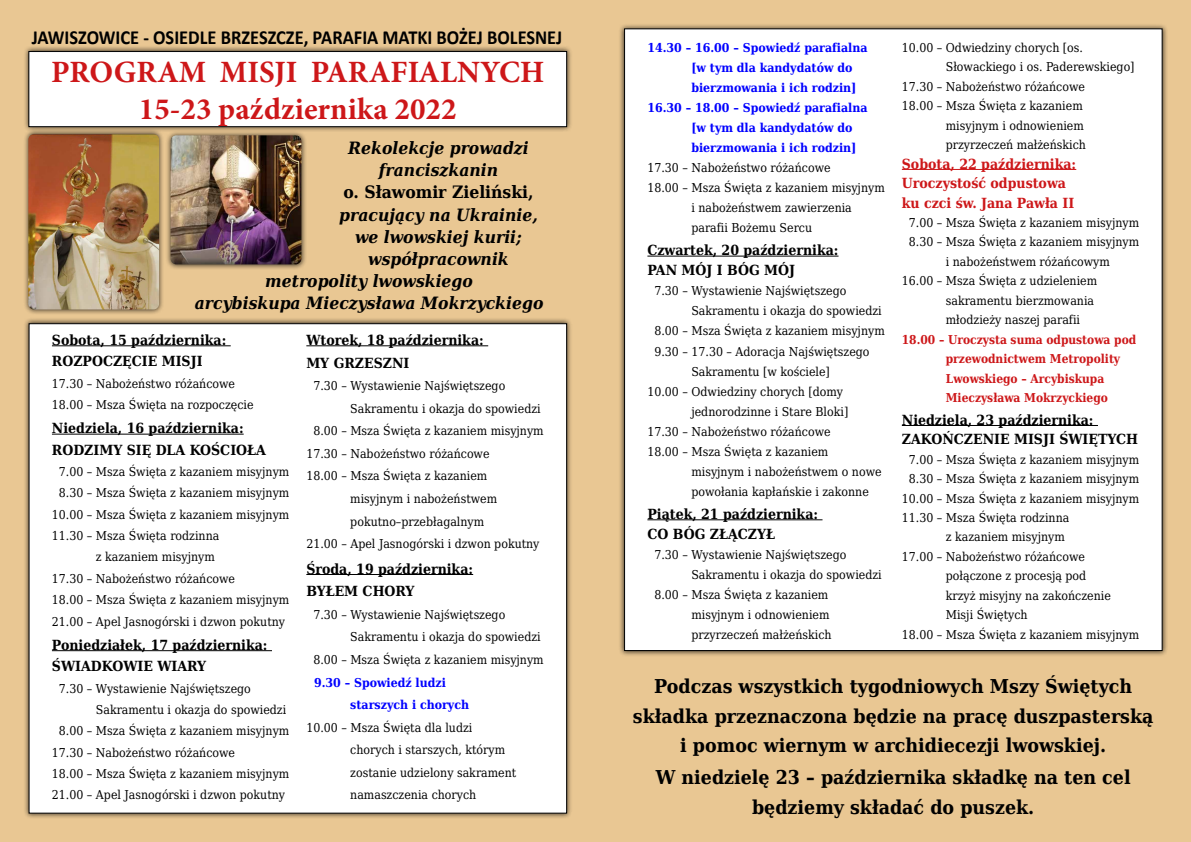
<style>
.page{position:relative;width:1191px;height:842px;background:#e9c793}
.page>*{position:absolute;margin:0;border:0;box-sizing:border-box;transform-origin:0 0}
.t1{font:700 31px/37.2px "Minion Pro";color:#cd1719;text-align:center}
.t2{font:700 20px "Calibri";color:#000;scale:.92 1}
.t3{font:700 19px/30.3px "DejaVu Serif";color:#000;text-align:center;scale:.92 1}
.t4{font:italic 700 17px/22.2px "DejaVu Serif";color:#000;text-align:center;scale:.92 1}
.t5{font:700 17px "DejaVu Serif";color:#000;scale:.92 1}
.t6{font:700 14px/21.4px "DejaVu Serif Condensed";color:#000}
.t7{font:700 14px/19.5px "DejaVu Serif Condensed";color:#cd1719}
.t8{font:12.2px/22.6px "DejaVu Serif Condensed";color:#000}
.t9{font:700 12.2px/22.6px "DejaVu Serif Condensed";color:#00f}
.t10{font:700 12.2px/19.5px "DejaVu Serif Condensed";color:#cd1719}
</style>
<div class="page">
<div style="left:23px;top:318px;width:549px;height:501px;background:#000;opacity:.75"></div>
<div style="left:29px;top:323px;width:538px;height:491px;background:#fff;border:1px solid #000"></div>
<hr style="left:52px;top:345px;width:179px;height:1px;background:#000">
<hr style="left:52px;top:434px;width:192px;height:1px;background:#000">
<hr style="left:52px;top:650px;width:220px;height:1px;background:#000">
<hr style="left:306px;top:345px;width:182px;height:1px;background:#000">
<hr style="left:306px;top:574px;width:167px;height:1px;background:#000">
<div style="left:23px;top:46px;width:549px;height:87px;background:#000;opacity:.75"></div>
<div style="left:29px;top:52px;width:537px;height:75px;background:#fff"></div>
<div style="left:28px;top:51px;width:539px;height:76px;border:1px solid #000"></div>
<div style="left:23px;top:129px;width:142px;height:186px;background:#000;opacity:.75"></div>
<img style="left:28px;top:134px;width:131px;height:175px">
<div style="left:165px;top:130px;width:142px;height:140px;background:#000;opacity:.75"></div>
<img style="left:171px;top:135px;width:130px;height:129px">
<div style="left:618px;top:23px;width:550px;height:633px;background:#000;opacity:.75"></div>
<div style="left:624px;top:28px;width:538px;height:623px;background:#fff;border:1px solid #000"></div>
<hr style="left:647px;top:256px;width:191px;height:1px;background:#000">
<hr style="left:647px;top:519px;width:175px;height:1px;background:#000">
<hr style="left:902px;top:169px;width:174px;height:1px;background:#cd1719">
<hr style="left:902px;top:425px;width:196px;height:1px;background:#000">
<h2 class="t2" style="left:32px;top:23px;width:578px">JAWISZOWICE - OSIEDLE BRZESZCZE, PARAFIA MATKI BOŻEJ BOLESNEJ</h2>
<h1 class="t1" style="left:51px;top:53px;width:495px">PROGRAM MISJI PARAFIALNYCH<br>15-23 października 2022</h1>
<h3 class="t4" style="left:348px;top:137px;width:198px">Rekolekcje prowadzi franciszkanin</h3>
<h3 class="t5" style="left:343px;top:179px;width:208px">o. Sławomir Zieliński,</h3>
<h3 class="t4" style="left:339px;top:203px;width:217px">pracujący na Ukrainie,</h3>
<h3 class="t4" style="left:355px;top:225px;width:183px">we lwowskiej kurii;</h3>
<h3 class="t4" style="left:368px;top:248px;width:154px">współpracownik</h3>
<h3 class="t4" style="left:265px;top:270px;width:227px">metropolity lwowskiego</h3>
<h3 class="t4" style="left:195px;top:292px;width:380px">arcybiskupa Mieczysława Mokrzyckiego</h3>
<p class="t6" style="left:52px;top:329px;width:176px">Sobota, 15 października:<br>ROZPOCZĘCIE MISJI</p>
<p class="t8" style="left:52px;top:372px;width:203px;line-height:21.4px">17.30 – Nabożeństwo różańcowe<br>18.00 – Msza Święta na rozpoczęcie</p>
<p class="t6" style="left:52px;top:417px;width:215px">Niedziela, 16 października:<br>RODZIMY SIĘ DLA KOŚCIOŁA</p>
<p class="t8" style="left:59px;top:460px;width:232px">7.00 – Msza Święta z kazaniem misyjnym</p>
<p class="t8" style="left:59px;top:481px;width:232px">8.30 – Msza Święta z kazaniem misyjnym</p>
<p class="t8" style="left:52px;top:503px;width:239px">10.00 – Msza Święta z kazaniem misyjnym</p>
<p class="t8" style="left:52px;top:524px;width:169px">11.30 – Msza Święta rodzinna</p>
<p class="t8" style="left:96px;top:545px;width:121px">z kazaniem misyjnym</p>
<p class="t8" style="left:52px;top:567px;width:185px">17.30 – Nabożeństwo różańcowe</p>
<p class="t8" style="left:52px;top:588px;width:239px">18.00 – Msza Święta z kazaniem misyjnym</p>
<p class="t8" style="left:52px;top:610px;width:235px">21.00 – Apel Jasnogórski i dzwon pokutny</p>
<p class="t6" style="left:52px;top:634px;width:217px">Poniedziałek, 17 października:<br>ŚWIADKOWIE WIARY</p>
<p class="t8" style="left:59px;top:677px;width:193px">7.30 – Wystawienie Najświętszego</p>
<p class="t8" style="left:96px;top:698px;width:192px">Sakramentu i okazja do spowiedzi</p>
<p class="t8" style="left:59px;top:719px;width:232px">8.00 – Msza Święta z kazaniem misyjnym</p>
<p class="t8" style="left:52px;top:741px;width:185px">17.30 – Nabożeństwo różańcowe</p>
<p class="t8" style="left:52px;top:762px;width:239px">18.00 – Msza Święta z kazaniem misyjnym</p>
<p class="t8" style="left:52px;top:783px;width:235px">21.00 – Apel Jasnogórski i dzwon pokutny</p>
<p class="t6" style="left:306px;top:328px;width:179px;line-height:22.6px">Wtorek, 18 października:<br>MY GRZESZNI</p>
<p class="t8" style="left:313px;top:374px;width:193px">7.30 – Wystawienie Najświętszego</p>
<p class="t8" style="left:350px;top:397px;width:192px">Sakramentu i okazja do spowiedzi</p>
<p class="t8" style="left:313px;top:419px;width:232px">8.00 – Msza Święta z kazaniem misyjnym</p>
<p class="t8" style="left:306px;top:442px;width:185px">17.30 – Nabożeństwo różańcowe</p>
<p class="t8" style="left:306px;top:464px;width:182px">18.00 – Msza Święta z kazaniem</p>
<p class="t8" style="left:350px;top:487px;width:148px">misyjnym i nabożeństwem</p>
<p class="t8" style="left:350px;top:510px;width:135px">pokutno–przebłagalnym</p>
<p class="t8" style="left:306px;top:532px;width:235px">21.00 – Apel Jasnogórski i dzwon pokutny</p>
<p class="t6" style="left:306px;top:557px;width:168px;line-height:22.6px">Środa, 19 października:<br>BYŁEM CHORY</p>
<p class="t8" style="left:313px;top:603px;width:193px">7.30 – Wystawienie Najświętszego</p>
<p class="t8" style="left:350px;top:625px;width:192px">Sakramentu i okazja do spowiedzi</p>
<p class="t8" style="left:313px;top:648px;width:232px">8.00 – Msza Święta z kazaniem misyjnym</p>
<p class="t9" style="left:350px;top:671px;width:120px;text-indent:-36px">9.30 – Spowiedź ludzi starszych i chorych</p>
<p class="t8" style="left:350px;top:716px;width:167px;text-indent:-44px">10.00 – Msza Święta dla ludzi chorych i starszych, którym zostanie udzielony sakrament namaszczenia chorych</p>
<p class="t9" style="left:647px;top:36px;width:222px">14.30 – 16.00 – Spowiedź parafialna</p>
<p class="t9" style="left:691px;top:56px;width:162px">[w tym dla kandydatów do</p>
<p class="t9" style="left:691px;top:76px;width:167px">bierzmowania i ich rodzin]</p>
<p class="t9" style="left:647px;top:96px;width:222px">16.30 – 18.00 – Spowiedź parafialna</p>
<p class="t9" style="left:691px;top:116px;width:162px">[w tym dla kandydatów do</p>
<p class="t9" style="left:691px;top:136px;width:167px">bierzmowania i ich rodzin]</p>
<p class="t8" style="left:647px;top:156px;width:185px">17.30 – Nabożeństwo różańcowe</p>
<p class="t8" style="left:647px;top:176px;width:239px">18.00 – Msza Święta z kazaniem misyjnym</p>
<p class="t8" style="left:691px;top:196px;width:162px">i nabożeństwem zawierzenia</p>
<p class="t8" style="left:691px;top:216px;width:122px">parafii Bożemu Sercu</p>
<p class="t6" style="left:647px;top:240px;width:193px;line-height:20.1px">Czwartek, 20 października:<br>PAN MÓJ I BÓG MÓJ</p>
<p class="t8" style="left:654px;top:279px;width:193px">7.30 – Wystawienie Najświętszego</p>
<p class="t8" style="left:691px;top:299px;width:192px">Sakramentu i okazja do spowiedzi</p>
<p class="t8" style="left:654px;top:319px;width:232px">8.00 – Msza Święta z kazaniem misyjnym</p>
<p class="t8" style="left:654px;top:340px;width:217px">9.30 – 17.30 – Adoracja Najświętszego</p>
<p class="t8" style="left:691px;top:360px;width:140px">Sakramentu [w kościele]</p>
<p class="t8" style="left:647px;top:380px;width:197px">10.00 – Odwiedziny chorych [domy</p>
<p class="t8" style="left:691px;top:400px;width:158px">jednorodzinne i Stare Bloki]</p>
<p class="t8" style="left:647px;top:420px;width:185px">17.30 – Nabożeństwo różańcowe</p>
<p class="t8" style="left:647px;top:440px;width:182px">18.00 – Msza Święta z kazaniem</p>
<p class="t8" style="left:691px;top:460px;width:192px">misyjnym i nabożeństwem o nowe</p>
<p class="t8" style="left:691px;top:480px;width:179px">powołania kapłańskie i zakonne</p>
<p class="t6" style="left:647px;top:504px;width:172px;line-height:20.1px">Piątek, 21 października:<br>CO BÓG ZŁĄCZYŁ</p>
<p class="t8" style="left:654px;top:543px;width:193px">7.30 – Wystawienie Najświętszego</p>
<p class="t8" style="left:691px;top:563px;width:192px">Sakramentu i okazja do spowiedzi</p>
<p class="t8" style="left:654px;top:583px;width:175px">8.00 – Msza Święta z kazaniem</p>
<p class="t8" style="left:691px;top:603px;width:140px">misyjnym i odnowieniem</p>
<p class="t8" style="left:691px;top:623px;width:142px">przyrzeczeń małżeńskich</p>
<p class="t8" style="left:902px;top:36px;width:183px">10.00 – Odwiedziny chorych [os.</p>
<p class="t8" style="left:945px;top:55px;width:190px">Słowackiego i os. Paderewskiego]</p>
<p class="t8" style="left:902px;top:75px;width:185px">17.30 – Nabożeństwo różańcowe</p>
<p class="t8" style="left:902px;top:94px;width:182px">18.00 – Msza Święta z kazaniem</p>
<p class="t8" style="left:945px;top:114px;width:140px">misyjnym i odnowieniem</p>
<p class="t8" style="left:945px;top:133px;width:142px">przyrzeczeń małżeńskich</p>
<p class="t7" style="left:902px;top:154px;width:176px">Sobota, 22 października:<br>Uroczystość odpustowa ku czci św. Jana Pawła II</p>
<p class="t8" style="left:908px;top:211px;width:232px">7.00 – Msza Święta z kazaniem misyjnym</p>
<p class="t8" style="left:908px;top:230px;width:232px">8.30 – Msza Święta z kazaniem misyjnym</p>
<p class="t8" style="left:945px;top:250px;width:166px">i nabożeństwem różańcowym</p>
<p class="t8" style="left:902px;top:269px;width:197px">16.00 – Msza Święta z udzieleniem</p>
<p class="t8" style="left:945px;top:289px;width:150px">sakramentu bierzmowania</p>
<p class="t8" style="left:945px;top:308px;width:136px">młodzieży naszej parafii</p>
<p class="t10" style="left:945px;top:329px;width:192px;text-indent:-44px">18.00 – Uroczysta suma odpustowa pod przewodnictwem Metropolity<br>Lwowskiego – Arcybiskupa<br>Mieczysława Mokrzyckiego</p>
<p class="t6" style="left:902px;top:410px;width:238px;line-height:19.5px">Niedziela, 23 października:<br>ZAKOŃCZENIE MISJI ŚWIĘTYCH</p>
<p class="t8" style="left:908px;top:448px;width:232px">7.00 – Msza Święta z kazaniem misyjnym</p>
<p class="t8" style="left:908px;top:467px;width:232px">8.30 – Msza Święta z kazaniem misyjnym</p>
<p class="t8" style="left:902px;top:486px;width:239px">10.00 – Msza Święta z kazaniem misyjnym</p>
<p class="t8" style="left:902px;top:506px;width:169px">11.30 – Msza Święta rodzinna</p>
<p class="t8" style="left:945px;top:525px;width:121px">z kazaniem misyjnym</p>
<p class="t8" style="left:902px;top:545px;width:185px">17.00 – Nabożeństwo różańcowe</p>
<p class="t8" style="left:945px;top:564px;width:142px">połączone z procesją pod</p>
<p class="t8" style="left:945px;top:584px;width:166px">krzyż misyjny na zakończenie</p>
<p class="t8" style="left:945px;top:603px;width:83px">Misji Świętych</p>
<p class="t8" style="left:902px;top:623px;width:239px">18.00 – Msza Święta z kazaniem misyjnym</p>
<h3 class="t3" style="left:633px;top:670px;width:567px">Podczas wszystkich tygodniowych Mszy Świętych składka przeznaczona będzie na pracę duszpasterską i pomoc wiernym w archidiecezji lwowskiej.<br>W niedzielę 23 – października składkę na ten cel będziemy składać do puszek.</h3>
</div>
